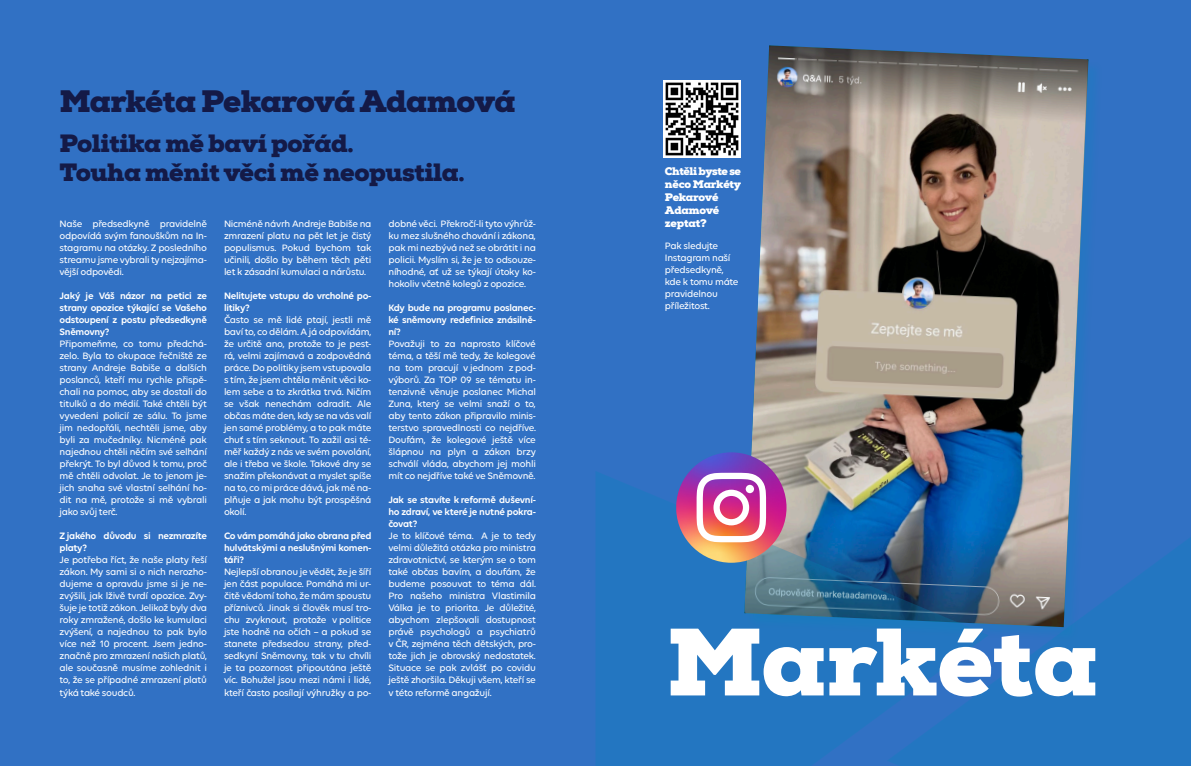
<style>
.page{position:relative;width:1191px;height:766px;background:#fff}
.page>*{position:absolute;margin:0;border:0;box-sizing:border-box;transform-origin:0 0}
.t1{font:900 95.4px "Nexa Slab";letter-spacing:-.005em;color:#fff}
.t2{font:900 31px "Nexa Slab";letter-spacing:-.03em;color:#141a47}
.t3{font:900 25px "Nexa Slab";letter-spacing:-.02em;color:#141a47}
.t4{font:900 11px/13px "Nexa Slab";letter-spacing:-.03em;color:#fff}
.t5{font:500 10px/12px "Volte";letter-spacing:-.03em;color:#fff;text-align:justify}
.t6{font:600 10px/12px "Volte";letter-spacing:-.03em;color:#fff;text-align:justify}
</style>
<div class="page">
<div style="left:0;top:0;width:1191px;height:765px;background:#3171c4"></div>
<img style="left:663px;top:81px;width:77px;height:76px">
<img style="left:751px;top:45px;width:337px;height:426px">
<svg style="left:988px;top:471px;width:203px;height:289px;fill:#2376c1"></svg>
<svg style="left:988px;top:760px;width:203px;height:5px"></svg>
<svg style="left:596px;top:471px;width:392px;height:294px;fill:#2376c1"></svg>
<img style="left:676px;top:452px;width:110px;height:110px;border-radius:54px">
<svg style="left:696px;top:472px;width:70px;height:70px;background:#df8bb1"></svg>
<svg style="left:745px;top:484px;width:9px;height:9px"></svg>
<p class="t2" style="left:60px;top:81px;width:457px">Markéta Pekarová Adamová</p>
<p class="t3" style="left:60px;top:127px;width:295px">Politika mě baví pořád.</p>
<p class="t3" style="left:60px;top:156px;width:406px">Touha měnit věci mě neopustila.</p>
<p class="t4" style="left:665px;top:165px;width:78px">Chtěli byste se něco Markéty<br>Pekarové<br>Adamové zeptat?</p>
<p class="t5" style="left:665px;top:239px;width:75px;text-align:left">Pak sledujte<br>Instagram naší předsedkyně, kde k tomu máte pravidelnou příležitost.</p>
<p class="t5" style="left:388px;top:217px;width:149px">dobné věci. Překročí-li tyto výhrůž&shy;ku mez slušného chování i zákona, pak mi nezbývá než se obrátit i na policii. Myslím si, že je to odsouze&shy;níhodné, ať už se týkají útoky ko&shy;hokoliv včetně kolegů z opozice.</p>
<p class="t6" style="left:388px;top:301px;width:149px">Kdy bude na programu poslanec&shy;ké sněmovny redefinice znásilně&shy;ní?</p>
<p class="t5" style="left:388px;top:337px;width:149px">Považuji to za naprosto klíčové téma, a těší mě tedy, že kolegové na tom pracují v jednom z pod&shy;výborů. Za TOP 09 se tématu in&shy;tenzivně věnuje poslanec Michal Zuna, který se velmi snaží o to, aby tento zákon připravilo minis&shy;terstvo spravedlnosti co nejdříve.<br>Doufám, že kolegové ještě více šlápnou na plyn a zákon brzy schválí vláda, abychom jej mohli mít co nejdříve také ve Sněmovně.</p>
<p class="t6" style="left:388px;top:493px;width:149px">Jak se stavíte k reformě duševní&shy;ho zdraví, ve které je nutné pokra&shy;čovat?</p>
<p class="t5" style="left:388px;top:529px;width:149px">Je to klíčové téma. A je to tedy velmi důležitá otázka pro ministra zdravotnictví, se kterým se o tom také občas bavím, a doufám, že budeme posouvat to téma dál.<br>Pro našeho ministra Vlastimila Válka je to priorita. Je důležité, abychom zlepšovali dostupnost právě psychologů a psychiatrů v ČR, zejména těch dětských, pro&shy;tože jich je obrovský nedostatek.<br>Situace se pak zvlášť po covidu ještě zhoršila. Děkuji všem, kteří se v této reformě angažují.</p>
<p class="t5" style="left:224px;top:217px;width:149px">Nicméně návrh Andreje Babiše na zmrazení platu na pět let je čistý populismus. Pokud bychom tak učinili, došlo by během těch pěti let k zásadní kumulaci a nárůstu.</p>
<p class="t6" style="left:224px;top:289px;width:149px">Nelitujete vstupu do vrcholné po&shy;litiky?</p>
<p class="t5" style="left:224px;top:313px;width:149px">Často se mě lidé ptají, jestli mě baví to, co dělám. A já odpovídám, že určitě ano, protože to je pest&shy;rá, velmi zajímavá a zodpovědná práce. Do politiky jsem vstupovala s tím, že jsem chtěla měnit věci ko&shy;lem sebe a to zkrátka trvá. Ničím se však nenechám odradit. Ale občas máte den, kdy se na vás valí jen samé problémy, a to pak máte chuť s tím seknout. To zažil asi té&shy;měř každý z nás ve svém povolání, ale i třeba ve škole. Takové dny se snažím překonávat a myslet spíše na to, co mi práce dává, jak mě na&shy;plňuje a jak mohu být prospěšná okolí.</p>
<p class="t6" style="left:224px;top:529px;width:149px">Co vám pomáhá jako obrana před hulvátskými a neslušnými komen&shy;táři?</p>
<p class="t5" style="left:224px;top:565px;width:149px">Nejlepší obranou je vědět, že je šíří jen část populace. Pomáhá mi ur&shy;čitě vědomí toho, že mám spoustu příznivců. Jinak si člověk musí tro&shy;chu zvyknout, protože v politice jste hodně na očích – a pokud se stanete předsedou strany, před&shy;sedkyní Sněmovny, tak v tu chvíli je ta pozornost připoutána ještě víc. Bohužel jsou mezi námi i lidé, kteří často posílají výhružky a po-</p>
<p class="t5" style="left:60px;top:217px;width:149px">Naše předsedkyně pravidelně odpovídá svým fanouškům na In&shy;stagramu na otázky. Z posledního streamu jsme vybrali ty nejzajíma&shy;vější odpovědi.</p>
<p class="t6" style="left:60px;top:289px;width:149px">Jaký je Váš názor na petici ze strany opozice týkající se Vašeho odstoupení z postu předsedkyně Sněmovny?</p>
<p class="t5" style="left:60px;top:337px;width:149px">Připomeňme, co tomu předchá&shy;zelo. Byla to okupace řečniště ze strany Andreje Babiše a dalších poslanců, kteří mu rychle přispě&shy;chali na pomoc, aby se dostali do titulků a do médií. Také chtěli být vyvedeni policií ze sálu. To jsme jim nedopřáli, nechtěli jsme, aby byli za mučedníky. Nicméně pak najednou chtěli něčím své selhání překrýt. To byl důvod k tomu, proč mě chtěli odvolat. Je to jenom je&shy;jich snaha své vlastní selhání ho&shy;dit na mě, protože si mě vybrali jako svůj terč.</p>
<p class="t6" style="left:60px;top:529px;width:149px">Z jakého důvodu si nezmrazíte platy?</p>
<p class="t5" style="left:60px;top:553px;width:149px">Je potřeba říct, že naše platy řeší zákon. My sami si o nich nerozho&shy;dujeme a opravdu jsme si je ne&shy;zvýšili, jak lživě tvrdí opozice. Zvy&shy;šuje je totiž zákon. Jelikož byly dva roky zmražené, došlo ke kumulaci zvýšení, a najednou to pak bylo více než 10 procent. Jsem jedno&shy;značně pro zmrazení našich platů, ale současně musíme zohlednit i to, že se případné zmrazení platů týká také soudců.</p>
<p class="t1" style="left:666px;top:601px;width:433px">Markéta</p>
</div>
